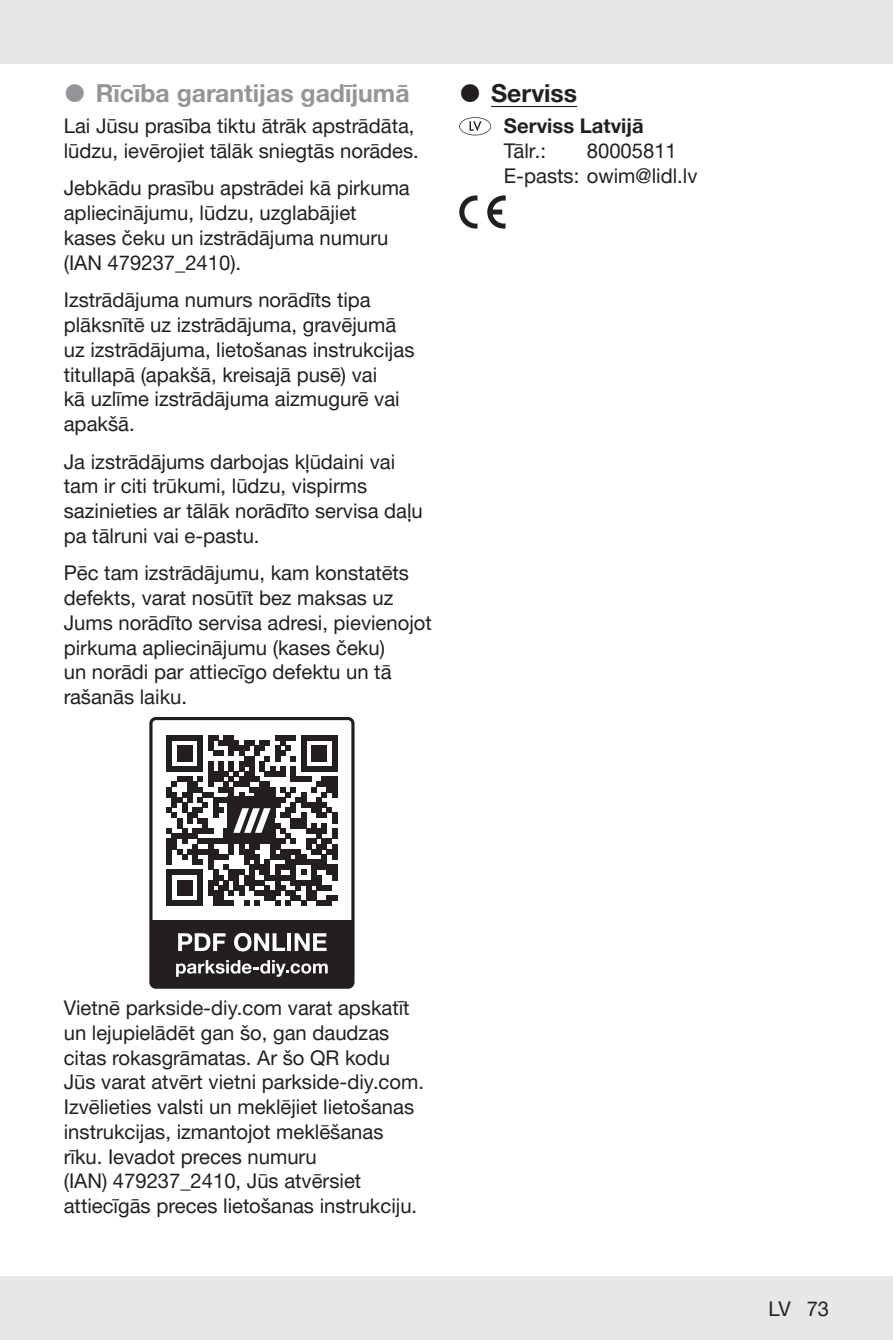
<style>
.page{position:relative;width:893px;height:1340px;background:#fff}
.page>*{position:absolute;margin:0;border:0;box-sizing:border-box;transform-origin:0 0}
.t1{font:700 24.75px "Helvetica Neue Parkside";color:#939598}
.t2{font:700 24.75px "Helvetica Neue Parkside";color:#231f20}
.Body_SB{font:20.25px/24.8px "Helvetica Neue Parkside";color:#231f20}
.Body{font:20.25px/24.8px "Helvetica Neue Parkside";color:#231f20}
.Service_Hotline{font:20.25px "Helvetica Neue Parkside";color:#231f20}
.Service_Hotline-2{font:700 20.25px "Helvetica Neue Parkside";color:#231f20}
</style>
<div class="page">
<div style="left:0;top:1276px;width:893px;height:63px;background:#e6e7e9"></div>
<div style="left:0;top:0;width:893px;height:64px;background:#e6e7e9"></div>
<div style="left:149px;top:717px;width:206px;height:271px;border:3px solid #231f20;border-radius:5px"></div>
<svg style="left:167px;top:735px;width:170px;height:171px"></svg>
<div style="left:151px;top:920px;width:202px;height:66px;background:#231f20"></div>
<svg style="left:178px;top:933px;width:48px;height:18px"></svg>
<svg style="left:234px;top:932px;width:51px;height:19px"></svg>
<hr style="left:287px;top:933px;width:4px;height:18px;background:#fff">
<svg style="left:295px;top:933px;width:32px;height:18px"></svg>
<svg style="left:176px;top:960px;width:152px;height:16px"></svg>
<hr style="left:491px;top:106px;width:86px;height:1px;background:#231f20">
<svg style="left:459px;top:117px;width:32px;height:18px"></svg>
<svg style="left:459px;top:195px;width:47px;height:34px"></svg>
<p class="t1" style="left:96px;top:79px;width:315px">Rīcība garantijas gadījumā</p>
<p class="Body" style="left:64px;top:114px;width:357px">Lai Jūsu prasība tiktu ātrāk apstrādāta, lūdzu, ievērojiet tālāk sniegtās norādes.</p>
<p class="Body_SB" style="left:64px;top:176px;width:348px">Jebkādu prasību apstrādei kā pirkuma apliecinājumu, lūdzu, uzglabājiet kases čeku un izstrādājuma numuru (IAN 479237_2410).</p>
<p class="Body_SB" style="left:64px;top:288px;width:352px">Izstrādājuma numurs norādīts tipa plāksnītē uz izstrādājuma, gravējumā uz izstrādājuma, lietošanas instrukcijas titullapā (apakšā, kreisajā pusē) vai<br>kā uzlīme izstrādājuma aizmugurē vai apakšā.</p>
<p class="Body_SB" style="left:64px;top:449px;width:361px">Ja izstrādājums darbojas kļūdaini vai tam ir citi trūkumi, lūdzu, vispirms sazinieties ar tālāk norādīto servisa daļu pa tālruni vai e-pastu.</p>
<p class="Body_SB" style="left:64px;top:561px;width:370px">Pēc tam izstrādājumu, kam konstatēts defekts, varat nosūtīt bez maksas uz Jums norādīto servisa adresi, pievienojot pirkuma apliecinājumu (kases čeku)<br>un norādi par attiecīgo defektu un tā rašanās laiku.</p>
<p class="t2" style="left:491px;top:79px;width:88px">Serviss</p>
<p class="Service_Hotline-2" style="left:504px;top:114px;width:141px">Serviss Latvijā</p>
<p class="Service_Hotline" style="left:504px;top:139px;width:44px">Tālr.:</p>
<p class="Service_Hotline" style="left:587px;top:139px;width:92px">80005811</p>
<p class="Service_Hotline" style="left:504px;top:164px;width:195px">E-pasts: owim@lidl.lv</p>
<p class="Body_SB" style="left:64px;top:995px;width:358px">Vietnē parkside-diy.com varat apskatīt un lejupielādēt gan šo, gan daudzas citas rokasgrāmatas. Ar šo QR kodu Jūs varat atvērt vietni parkside-diy.com.<br>Izvēlieties valsti un meklējiet lietošanas instrukcijas, izmantojot meklēšanas rīku. Ievadot preces numuru<br>(IAN) 479237_2410, Jūs atvērsiet attiecīgās preces lietošanas instrukciju.</p>
<p class="Body_SB" style="left:768px;top:1296px;width:62px">LV 73</p>
</div>
